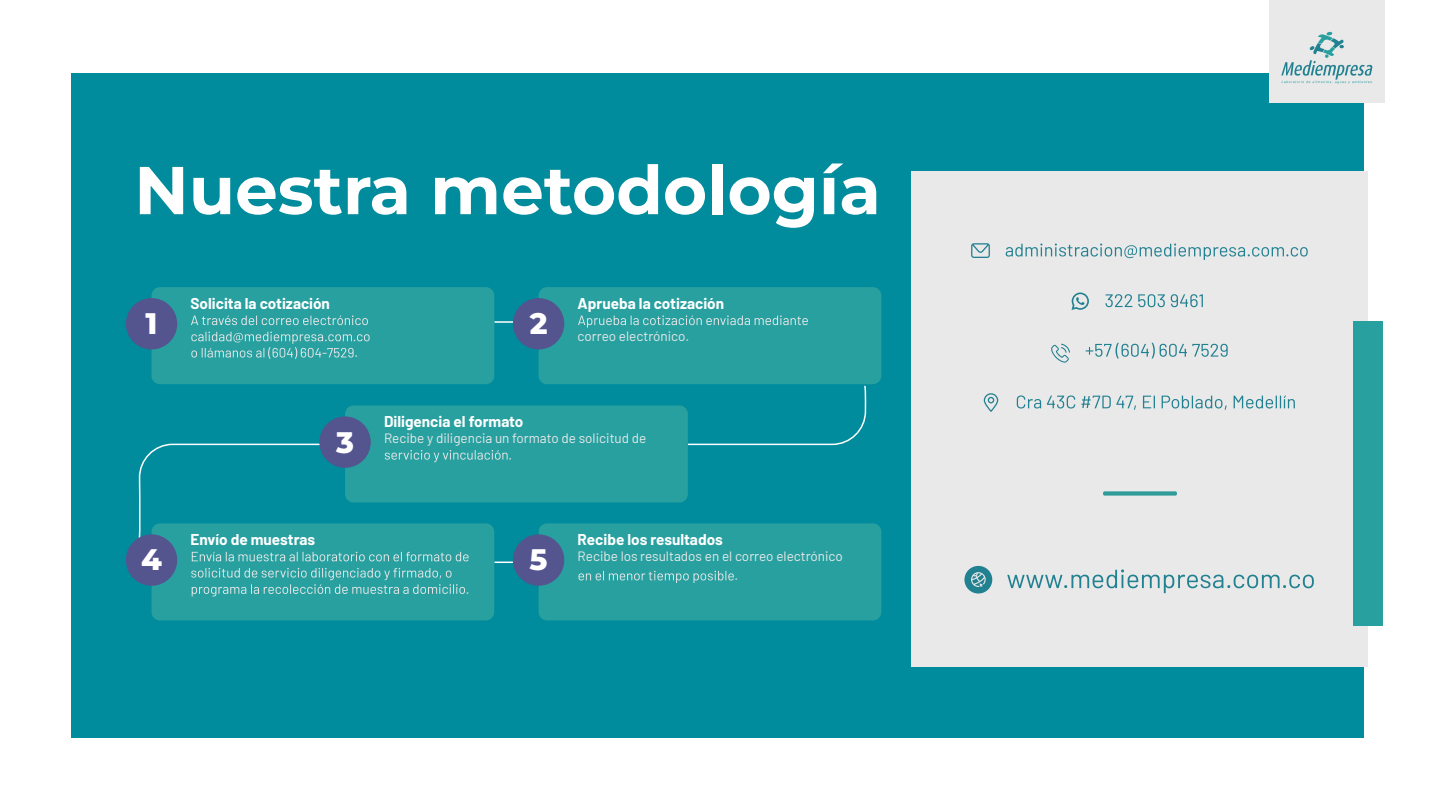
<style>
.page{position:relative;width:1440px;height:810px;background:#fff}
.page>*{position:absolute;margin:0;border:0;box-sizing:border-box;transform-origin:0 0}
.t1{font:700 67.5px "Montserrat";color:#fff}
.t2{font:800 29.7px "Montserrat";color:#fff}
.t3{font:700 15.3px "Barlow";color:#fff}
.t4{font:13.5px/19px "Barlow";color:#e9e9e9}
</style>
<div class="page">
<div style="left:72px;top:73px;width:1292px;height:664px;background:#008c9c"></div>
<div style="left:912px;top:172px;width:456px;height:495px;background:#e9e9e9"></div>
<div style="left:1354px;top:321px;width:29px;height:304px;background:#29a0a0"></div>
<svg style="left:495px;top:321px;width:18px;height:2px"></svg>
<svg style="left:688px;top:385px;width:178px;height:61px"></svg>
<svg style="left:138px;top:443px;width:181px;height:95px"></svg>
<svg style="left:495px;top:562px;width:18px;height:1px"></svg>
<div style="left:152px;top:287px;width:342px;height:97px;background:#29a0a0;border-radius:8px"></div>
<div style="left:126px;top:298px;width:51px;height:51px;background:#54548f;border-radius:50%"></div>
<svg style="left:191px;top:315px;width:177px;height:10px"></svg>
<svg style="left:191px;top:332px;width:179px;height:27px"></svg>
<div style="left:539px;top:287px;width:342px;height:97px;background:#29a0a0;border-radius:8px"></div>
<div style="left:513px;top:298px;width:51px;height:51px;background:#54548f;border-radius:50%"></div>
<svg style="left:578px;top:315px;width:230px;height:13px"></svg>
<div style="left:345px;top:405px;width:343px;height:98px;background:#29a0a0;border-radius:8px"></div>
<div style="left:319px;top:416px;width:52px;height:52px;background:#54548f;border-radius:50%"></div>
<svg style="left:385px;top:450px;width:126px;height:12px"></svg>
<div style="left:152px;top:523px;width:342px;height:97px;background:#29a0a0;border-radius:8px"></div>
<div style="left:126px;top:534px;width:51px;height:52px;background:#54548f;border-radius:50%"></div>
<svg style="left:192px;top:552px;width:277px;height:9px"></svg>
<svg style="left:191px;top:568px;width:274px;height:29px"></svg>
<div style="left:539px;top:523px;width:342px;height:97px;background:#29a0a0;border-radius:8px"></div>
<div style="left:513px;top:534px;width:51px;height:52px;background:#54548f;border-radius:50%"></div>
<svg style="left:578px;top:571px;width:156px;height:12px"></svg>
<svg style="left:1017px;top:395px;width:278px;height:15px"></svg>
<svg style="left:984px;top:393px;width:14px;height:19px"></svg>
<svg style="left:1006px;top:244px;width:302px;height:16px"></svg>
<svg style="left:971px;top:243px;width:19px;height:15px"></svg>
<svg style="left:1105px;top:294px;width:98px;height:13px"></svg>
<svg style="left:1072px;top:293px;width:17px;height:17px"></svg>
<svg style="left:1086px;top:343px;width:142px;height:16px"></svg>
<svg style="left:1051px;top:344px;width:19px;height:19px"></svg>
<svg style="left:1007px;top:569px;width:307px;height:24px"></svg>
<div style="left:964px;top:566px;width:28px;height:28px;background:#228191;border-radius:14px"></div>
<svg style="left:971px;top:572px;width:15px;height:15px"></svg>
<div style="left:1269px;top:0;width:116px;height:103px;background:#e9e9e9"></div>
<svg style="left:1281px;top:32px;width:92px;height:52px"></svg>
<div style="left:1103px;top:491px;width:74px;height:5px;background:#2f9c99"></div>
<h1 class="t1" style="left:134px;top:145px;width:748px">Nuestra metodología</h1>
<h2 class="t2" style="left:146px;top:304px;width:14px">1</h2>
<p class="t3" style="left:191px;top:292px;width:141px">Solicita la cotización</p>
<p class="t4" style="left:354px;top:342px;width:5px">.</p>
<h2 class="t2" style="left:336px;top:422px;width:19px">3</h2>
<h2 class="t2" style="left:530px;top:304px;width:19px">2</h2>
<p class="t3" style="left:578px;top:292px;width:148px">Aprueba la cotización</p>
<p class="t4" style="left:578px;top:326px;width:113px">correo electrónico.</p>
<p class="t3" style="left:384px;top:410px;width:141px">Diligencia el formato</p>
<p class="t4" style="left:384px;top:428px;width:264px">Recibe y diligencia un formato de solicitud de</p>
<h2 class="t2" style="left:141px;top:540px;width:22px">4</h2>
<p class="t3" style="left:191px;top:528px;width:126px">Envío de muestras</p>
<p class="t4" style="left:466px;top:578px;width:5px">.</p>
<h2 class="t2" style="left:530px;top:540px;width:20px">5</h2>
<p class="t3" style="left:578px;top:528px;width:147px">Recibe los resultados</p>
<p class="t4" style="left:734px;top:546px;width:110px;text-indent:-157px">Recibe los resultados en el correo electrónico .</p>
</div>
